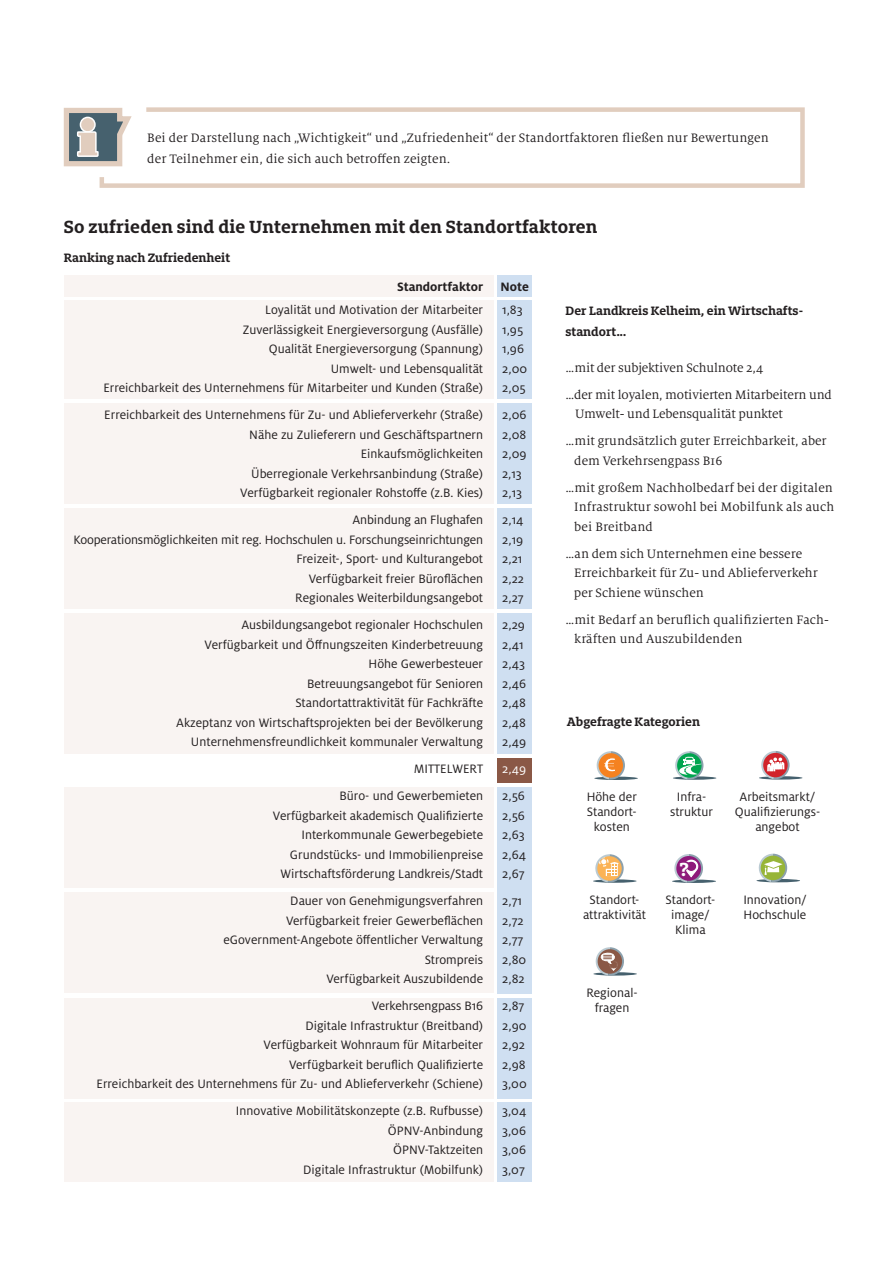
<style>
.page{position:relative;width:893px;height:1263px;background:#fff}
.page>*{position:absolute;margin:0;border:0;box-sizing:border-box;transform-origin:0 0}
.t1{font:700 24.45px "Milo Slab OT";color:#8e197a}
.t2{font:700 19.5px "Milo Slab OT";letter-spacing:.01em;color:#231f20}
.t3{font:13.5px/19.5px "Milo OT";color:#231f20;text-align:right}
.t4{font:13.5px/19.5px "Milo Serif OT";letter-spacing:.01em;color:#231f20}
.t5{font:700 13.5px/21px "Milo Slab OT";color:#231f20}
.t6{font:13.5px/27px "Milo Serif OT";letter-spacing:-.01em;color:#231f20}
.t7{font:700 13.5px "Milo OT";color:#231f20}
.t8{font:13.5px "Milo OT";color:#fff}
</style>
<div class="page">
<svg style="left:63px;top:107px;width:34px;height:60px;background:#b1afac"></svg>
<svg style="left:97px;top:107px;width:708px;height:81px"></svg>
<div style="left:64px;top:300px;width:429px;height:99px;background:#f9f4f2"></div>
<div style="left:64px;top:276px;width:429px;height:21px;background:#f9f4f2"></div>
<div style="left:64px;top:403px;width:429px;height:101px;background:#f9f4f2"></div>
<div style="left:64px;top:508px;width:429px;height:101px;background:#f9f4f2"></div>
<div style="left:64px;top:613px;width:429px;height:141px;background:#f9f4f2"></div>
<div style="left:64px;top:787px;width:429px;height:101px;background:#f9f4f2"></div>
<div style="left:64px;top:892px;width:429px;height:101px;background:#f9f4f2"></div>
<div style="left:64px;top:997px;width:429px;height:101px;background:#f9f4f2"></div>
<div style="left:64px;top:1102px;width:429px;height:80px;background:#f9f4f2"></div>
<div style="left:497px;top:300px;width:34px;height:99px;background:#cfdff1"></div>
<div style="left:497px;top:276px;width:34px;height:21px;background:#cfdff1"></div>
<div style="left:497px;top:403px;width:34px;height:101px;background:#cfdff1"></div>
<div style="left:497px;top:508px;width:34px;height:101px;background:#cfdff1"></div>
<div style="left:497px;top:613px;width:34px;height:141px;background:#cfdff1"></div>
<div style="left:497px;top:787px;width:34px;height:101px;background:#cfdff1"></div>
<div style="left:497px;top:871px;width:34px;height:122px;background:#cfdff1"></div>
<div style="left:497px;top:997px;width:34px;height:101px;background:#cfdff1"></div>
<div style="left:497px;top:1102px;width:34px;height:80px;background:#cfdff1"></div>
<div style="left:497px;top:758px;width:34px;height:25px;background:#8a5846"></div>
<hr style="left:594px;top:777px;width:44px;height:3px;background:#46616e;border-radius:50%">
<svg style="left:596px;top:751px;width:29px;height:28px"></svg>
<svg style="left:593px;top:879px;width:44px;height:4px"></svg>
<svg style="left:594px;top:854px;width:30px;height:28px"></svg>
<svg style="left:672px;top:879px;width:44px;height:4px"></svg>
<svg style="left:673px;top:854px;width:30px;height:29px"></svg>
<hr style="left:759px;top:776px;width:43px;height:3px;background:#46616e;border-radius:50%">
<svg style="left:760px;top:751px;width:30px;height:28px"></svg>
<svg style="left:673px;top:776px;width:43px;height:4px"></svg>
<svg style="left:674px;top:751px;width:29px;height:28px"></svg>
<hr style="left:593px;top:972px;width:44px;height:3px;background:#46616e;border-radius:50%">
<svg style="left:595px;top:947px;width:29px;height:28px"></svg>
<hr style="left:756px;top:879px;width:44px;height:3px;background:#46616e;border-radius:50%">
<svg style="left:758px;top:854px;width:29px;height:28px"></svg>
<p class="t4" style="left:147px;top:128px;width:623px;line-height:21px">Bei der Darstellung nach „Wichtigkeit“ und „Zufriedenheit“ der Standortfaktoren fließen nur Bewertungen der Teilnehmer ein, die sich auch betroffen zeigten.</p>
<h2 class="t2" style="left:64px;top:215px;width:535px">So zufrieden sind die Unternehmen mit den Standortfaktoren</h2>
<p class="t5" style="left:64px;top:247px;width:168px">Ranking nach Zufriedenheit</p>
<p class="t7" style="left:397px;top:279px;width:88px">Standortfaktor</p>
<p class="t3" style="left:103px;top:301px;width:381px">Loyalität und Motivation der Mitarbeiter<br>Zuverlässigkeit Energieversorgung (Ausfälle)<br>Qualität Energieversorgung (Spannung)<br>Umwelt- und Lebensqualität<br>Erreichbarkeit des Unternehmens für Mitarbeiter und Kunden (Straße)</p>
<p class="t3" style="left:104px;top:406px;width:380px">Erreichbarkeit des Unternehmens für Zu- und Ablieferverkehr (Straße)<br>Nähe zu Zulieferern und Geschäftspartnern<br>Einkaufsmöglichkeiten<br>Überregionale Verkehrsanbindung (Straße)<br>Verfügbarkeit regionaler Rohstoffe (z.B. Kies)</p>
<p class="t3" style="left:73px;top:510px;width:411px">Anbindung an Flughafen<br>Kooperationsmöglichkeiten mit reg. Hochschulen u. Forschungseinrichtungen Freizeit-, Sport- und Kulturangebot<br>Verfügbarkeit freier Büroflächen<br>Regionales Weiterbildungsangebot</p>
<p class="t3" style="left:176px;top:615px;width:308px">Ausbildungsangebot regionaler Hochschulen Verfügbarkeit und Öffnungszeiten Kinderbetreuung Höhe Gewerbesteuer<br>Betreuungsangebot für Senioren<br>Standortattraktivität für Fachkräfte<br>Akzeptanz von Wirtschaftsprojekten bei der Bevölkerung Unternehmensfreundlichkeit kommunaler Verwaltung</p>
<p class="t3" style="left:339px;top:756px;width:145px;line-height:27px">MITTELWERT<br>Büro- und Gewerbemieten</p>
<p class="t3" style="left:273px;top:806px;width:212px">Verfügbarkeit akademisch Qualifizierte Interkommunale Gewerbegebiete Grundstücks- und Immobilienpreise Wirtschaftsförderung Landkreis/Stadt</p>
<p class="t3" style="left:223px;top:891px;width:261px">Dauer von Genehmigungsverfahren Verfügbarkeit freier Gewerbeflächen eGovernment-Angebote öffentlicher Verwaltung Strompreis<br>Verfügbarkeit Auszubildende</p>
<p class="t3" style="left:97px;top:996px;width:388px">Verkehrsengpass B16<br>Digitale Infrastruktur (Breitband)<br>Verfügbarkeit Wohnraum für Mitarbeiter<br>Verfügbarkeit beruflich Qualifizierte<br>Erreichbarkeit des Unternehmens für Zu- und Ablieferverkehr (Schiene)</p>
<p class="t3" style="left:236px;top:1101px;width:249px">Innovative Mobilitätskonzepte (z.B. Rufbusse)<br>ÖPNV-Anbindung<br>ÖPNV-Taktzeiten<br>Digitale Infrastruktur (Mobilfunk)</p>
<p class="t7" style="left:500px;top:279px;width:30px">Note</p>
<p class="t3" style="left:502px;top:301px;width:27px;text-align:left">1,83<br>1,95<br>1,96<br>2,00<br>2,05</p>
<p class="t3" style="left:502px;top:406px;width:26px;text-align:left">2,06<br>2,08<br>2,09<br>2,13<br>2,13</p>
<p class="t3" style="left:502px;top:510px;width:23px;text-align:justify">2,14<br>2,19<br>2,21<br>2,22<br>2,27</p>
<p class="t3" style="left:502px;top:615px;width:26px;text-align:left">2,29<br>2,41<br>2,43<br>2,46<br>2,48<br>2,48<br>2,49</p>
<p class="t8" style="left:502px;top:762px;width:26px">2,49</p>
<p class="t3" style="left:502px;top:786px;width:26px;text-align:justify">2,56<br>2,56<br>2,63<br>2,64<br>2,67</p>
<p class="t3" style="left:502px;top:891px;width:26px;text-align:left">2,71<br>2,72<br>2,77<br>2,80<br>2,82</p>
<p class="t3" style="left:502px;top:996px;width:26px;text-align:left">2,87<br>2,90<br>2,92<br>2,98<br>3,00</p>
<p class="t3" style="left:502px;top:1101px;width:26px;text-align:justify">3,04<br>3,06<br>3,06<br>3,07</p>
<p class="t5" style="left:566px;top:300px;width:239px">Der Landkreis Kelheim, ein Wirtschafts&shy;standort...</p>
<p class="t6" style="left:566px;top:354px;width:268px">…mit der subjektiven Schulnote 2,4<br>…der mit loyalen, motivierten Mitarbeitern und</p>
<p class="t4" style="left:566px;top:401px;width:263px;line-height:27px;text-indent:10px">Umwelt- und Lebensqualität punktet<br>…mit grundsätzlich guter Erreichbarkeit, aber</p>
<p class="t4" style="left:566px;top:447px;width:269px;line-height:27px;text-indent:9px">dem Verkehrsengpass B16<br>…mit großem Nachholbedarf bei der digitalen</p>
<p class="t4" style="left:574px;top:497px;width:261px">Infrastruktur sowohl bei Mobilfunk als auch bei Breitband</p>
<p class="t4" style="left:574px;top:544px;width:245px;text-indent:-8px">…an dem sich Unternehmen eine bessere<br>Erreichbarkeit für Zu- und Ablieferverkehr per Schiene wünschen</p>
<p class="t4" style="left:574px;top:610px;width:256px;text-indent:-9px">…mit Bedarf an beruflich qualifizierten Fach&shy;kräften und Auszubildenden</p>
<p class="t5" style="left:567px;top:711px;width:135px">Abgefragte Kategorien</p>
<p class="t3" style="left:587px;top:790px;width:52px;line-height:15px;text-align:center">Höhe der<br>Standort&shy;kosten</p>
<p class="t3" style="left:583px;top:893px;width:65px;line-height:15px;text-align:center">Standort&shy;attraktivität</p>
<p class="t3" style="left:670px;top:790px;width:45px;line-height:15px;text-align:center">Infra&shy;struktur</p>
<h1 class="t1" style="left:680px;top:856px;width:12px">?</h1>
<p class="t3" style="left:665px;top:893px;width:51px;line-height:15px;text-align:center">Standort&shy;image/<br>Klima</p>
<p class="t3" style="left:735px;top:789px;width:87px;line-height:15px;text-align:center">Arbeitsmarkt/<br>Qualifizierungs&shy;angebot</p>
<p class="t3" style="left:743px;top:892px;width:65px;line-height:15px;text-align:left">Innovation/<br>Hochschule</p>
<p class="t3" style="left:586px;top:985px;width:53px;line-height:15px;text-align:center">Regional&shy;fragen</p>
</div>
